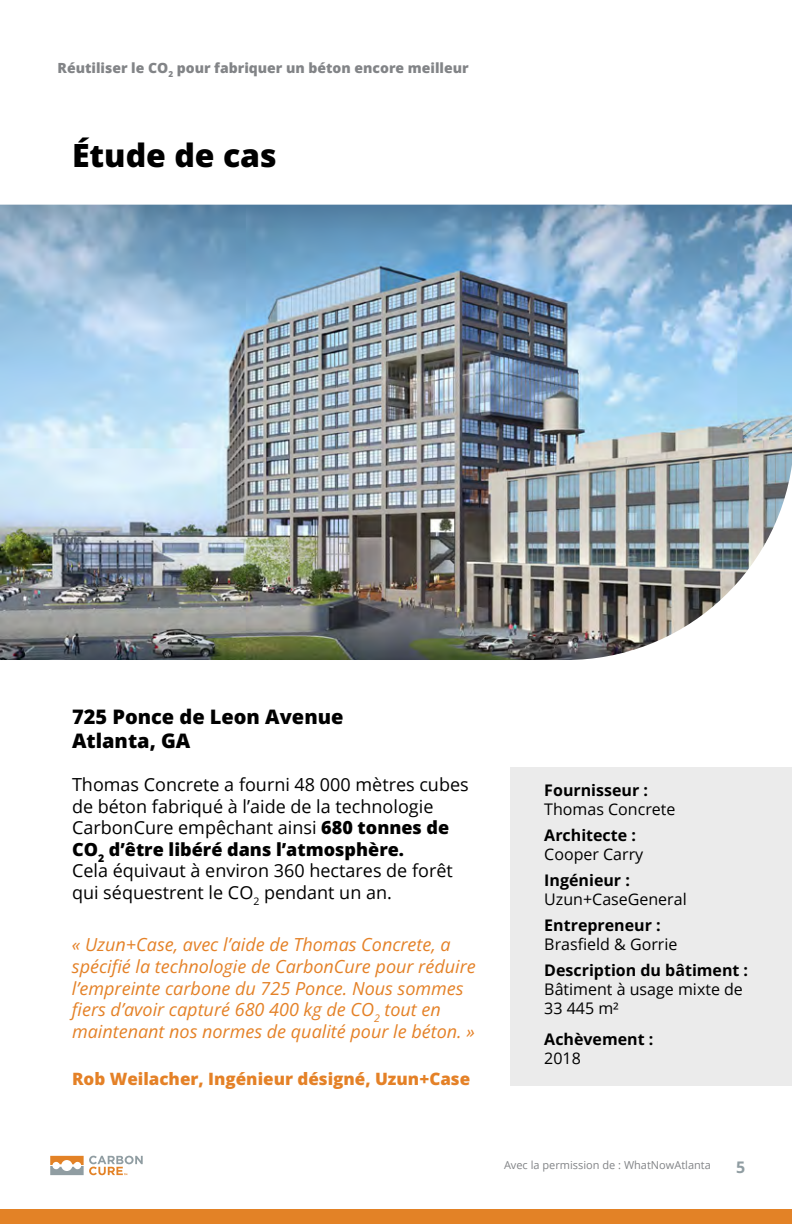
<style>
.page{position:relative;width:792px;height:1224px;background:#fff}
.page>*{position:absolute;margin:0;border:0;box-sizing:border-box;transform-origin:0 0}
.t1{font:800 32px "Open Sans";color:#000}
.t2{font:800 20px/24px "Open Sans";color:#000}
.t3{font:18px/21.6px "Open Sans";color:#000}
.t4{font:italic 18px/21.6px "Open Sans";color:#e48127}
.t5{font:800 17px "Open Sans";color:#e48127}
.t6{font:16px/19.2px "Open Sans";color:#000}
.t7{font:700 16px "Open Sans";color:#000}
.t8{font:700 16px "Open Sans";color:#909da2}
.t9{font:800 14px "Open Sans";color:#828487}
.t10{font:11px "Open Sans";color:#828487}
.s1{font-weight:800}
</style>
<div class="page">
<div style="left:0;top:1210px;width:792px;height:14px;background:#e38226"></div>
<div style="left:510px;top:767px;width:282px;height:318px;background:#ebebeb"></div>
<svg style="left:50px;top:1156px;width:93px;height:19px"></svg>
<img style="left:0;top:205px;width:792px;height:455px">
<p class="t9" style="left:58px;top:58px;width:413px">Réutiliser le CO<sub>2</sub> pour fabriquer un béton encore meilleur</p>
<h1 class="t1" style="left:72px;top:133px;width:206px">Étude de cas</h1>
<p class="t2" style="left:72px;top:704px;width:273px">725 Ponce de Leon Avenue<br>Atlanta, GA</p>
<p class="t3" style="left:72px;top:773px;width:398px">Thomas Concrete a fourni 48 000 mètres cubes de béton fabriqué à l’aide de la technologie CarbonCure empêchant ainsi <span class="s1">680 tonnes de CO</span><sub>2</sub> <span class="s1">d’être libéré dans l’atmosphère.<br></span>Cela équivaut à environ 360 hectares de forêt qui séquestrent le CO<sub>2</sub> pendant un an.</p>
<p class="t4" style="left:72px;top:933px;width:405px">« Uzun+Case, avec l’aide de Thomas Concrete, a spécifié la technologie de CarbonCure pour réduire l’empreinte carbone du 725 Ponce. Nous sommes fiers d’avoir capturé 680 400 kg de CO<sub>2</sub> tout en maintenant nos normes de qualité pour le béton. »</p>
<p class="t5" style="left:72px;top:1067px;width:400px">Rob Weilacher, Ingénieur désigné, Uzun+Case</p>
<p class="t7" style="left:544px;top:779px;width:105px">Fournisseur :</p>
<p class="t6" style="left:544px;top:799px;width:133px">Thomas Concrete</p>
<p class="t7" style="left:544px;top:824px;width:93px">Architecte :</p>
<p class="t6" style="left:544px;top:844px;width:101px">Cooper Carry</p>
<p class="t7" style="left:544px;top:869px;width:87px">Ingénieur :</p>
<p class="t6" style="left:544px;top:889px;width:144px">Uzun+CaseGeneral</p>
<p class="t7" style="left:544px;top:914px;width:118px">Entrepreneur :</p>
<p class="t6" style="left:544px;top:934px;width:135px">Brasfield &amp; Gorrie</p>
<p class="t7" style="left:544px;top:959px;width:205px">Description du bâtiment :</p>
<p class="t6" style="left:544px;top:979px;width:200px">Bâtiment à usage mixte de<br>33 445 m²</p>
<p class="t7" style="left:544px;top:1028px;width:111px">Achèvement :</p>
<p class="t6" style="left:544px;top:1048px;width:38px">2018</p>
<p class="t10" style="left:504px;top:1158px;width:208px">Avec la permission de : WhatNowAtlanta</p>
<p class="t8" style="left:736px;top:1156px;width:11px">5</p>
</div>
